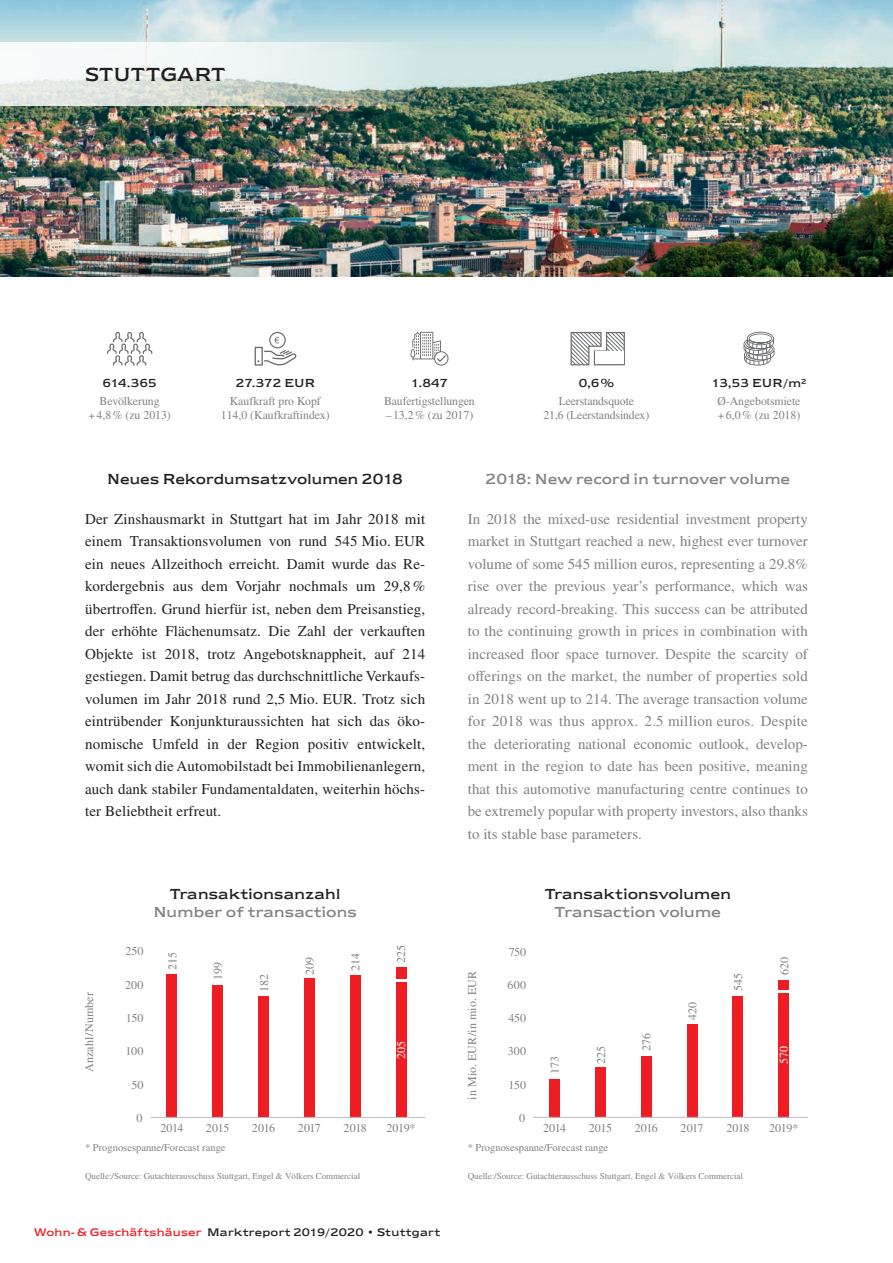
<style>
.page{position:relative;width:893px;height:1263px;background:#fff}
.page>*{position:absolute;margin:0;border:0;box-sizing:border-box;transform-origin:0 0}
.EV_MI_Standort_im_Bi{font:19.5px "Newtext EFML";letter-spacing:.01em;color:#231f20}
.EV_MI_Fließtext_Copy{font:15px/22.5px "Times LTW1 G";letter-spacing:.005em;color:#808285;text-align:justify}
.EV_MI_Fließtext_Copy-2{font:15px/22.5px "Times LTW1 G";letter-spacing:.01em;color:#231f20;text-align:justify}
.EV_MI_Sublines{font:15px/18px "Newtext EFML";letter-spacing:.015em;color:#808285;text-align:center}
.EV_MI_Sublines-2{font:15px/18px "Newtext EFML";letter-spacing:.005em;color:#231f20;text-align:center}
.EV_MI_Kennzahl_Legen{font:12px "Times LTW1 G";color:#808285}
.EV_MI_Kennzahl_Zahl{font:12px "Newtext EFML";letter-spacing:.005em;color:#231f20}
.EV_MI_Kennzahl_Legen-2{font:12px "Times LTW1 G";letter-spacing:.02em;color:#808285}
.t1{font:12px "Times LTW1 G";color:#fff}
.t2{font:11.25px "Newtext EFML";letter-spacing:.025em;color:#231f20}
.t3{font:10.5px "Times LTW1 G";color:#808285}
.t4{font:9px "Times LTW1 G";color:#808285}
.s1{color:#231f20}
.s2{color:#808285}
.s3{color:#ee1d23}
</style>
<div class="page">
<div style="left:167px;top:974px;width:10px;height:143px;background:#ee1d23"></div>
<div style="left:212px;top:985px;width:11px;height:132px;background:#ee1d23"></div>
<div style="left:258px;top:996px;width:11px;height:121px;background:#ee1d23"></div>
<div style="left:304px;top:978px;width:11px;height:139px;background:#ee1d23"></div>
<div style="left:350px;top:975px;width:10px;height:142px;background:#ee1d23"></div>
<div style="left:396px;top:967px;width:10px;height:150px;background:#ee1d23"></div>
<hr style="left:151px;top:1117px;width:274px;height:1px;background:#bcbdc0">
<svg style="left:396px;top:979px;width:10px;height:3px"></svg>
<div style="left:549px;top:1079px;width:11px;height:38px;background:#ee1d23"></div>
<div style="left:595px;top:1067px;width:11px;height:50px;background:#ee1d23"></div>
<div style="left:641px;top:1056px;width:11px;height:61px;background:#ee1d23"></div>
<div style="left:687px;top:1024px;width:10px;height:93px;background:#ee1d23"></div>
<div style="left:733px;top:996px;width:10px;height:121px;background:#ee1d23"></div>
<div style="left:778px;top:980px;width:11px;height:137px;background:#ee1d23"></div>
<hr style="left:533px;top:1117px;width:275px;height:1px;background:#bcbdc0">
<svg style="left:778px;top:990px;width:11px;height:3px"></svg>
<img style="left:0;top:0;width:893px;height:276px">
<svg style="left:107px;top:332px;width:45px;height:34px"></svg>
<svg style="left:255px;top:332px;width:41px;height:34px"></svg>
<div style="left:434px;top:351px;width:14px;height:15px;border:1px solid #6c6d70;border-radius:50%"></div>
<svg style="left:410px;top:332px;width:37px;height:31px"></svg>
<svg style="left:570px;top:332px;width:55px;height:34px"></svg>
<div style="left:595px;top:352px;width:29px;height:12px;background:#fff"></div>
<svg style="left:743px;top:332px;width:31px;height:34px"></svg>
<svg style="left:0;top:43px;width:425px;height:63px"></svg>
<p class="EV_MI_Standort_im_Bi" style="left:85px;top:63px;width:142px">STUTTGART</p>
<p class="EV_MI_Kennzahl_Zahl" style="left:103px;top:376px;width:56px">614.365</p>
<p class="EV_MI_Kennzahl_Zahl" style="left:236px;top:376px;width:81px">27.372 EUR</p>
<p class="EV_MI_Kennzahl_Zahl" style="left:411px;top:376px;width:39px">1.847</p>
<p class="EV_MI_Kennzahl_Zahl" style="left:579px;top:376px;width:37px">0,6%</p>
<p class="EV_MI_Kennzahl_Zahl" style="left:712px;top:376px;width:96px">13,53 EUR/m²</p>
<p class="EV_MI_Kennzahl_Legen" style="left:100px;top:394px;width:62px">Bevölkerung</p>
<p class="EV_MI_Kennzahl_Legen" style="left:88px;top:408px;width:84px">+4,8% (zu 2013)</p>
<p class="EV_MI_Kennzahl_Legen" style="left:717px;top:394px;width:84px">Ø-Angebotsmiete</p>
<p class="EV_MI_Kennzahl_Legen" style="left:718px;top:408px;width:84px">+6,0% (zu 2018)</p>
<p class="EV_MI_Kennzahl_Legen" style="left:230px;top:394px;width:93px">Kaufkraft pro Kopf</p>
<p class="EV_MI_Kennzahl_Legen" style="left:221px;top:408px;width:110px">114,0 (Kaufkraftindex)</p>
<p class="EV_MI_Kennzahl_Legen" style="left:384px;top:394px;width:92px">Baufertigstellungen</p>
<p class="EV_MI_Kennzahl_Legen" style="left:386px;top:408px;width:89px">–13,2% (zu 2017)</p>
<p class="EV_MI_Kennzahl_Legen" style="left:559px;top:394px;width:77px">Leerstandsquote</p>
<p class="EV_MI_Kennzahl_Legen" style="left:543px;top:408px;width:107px">21,6 (Leerstandsindex)</p>
<p class="EV_MI_Sublines-2" style="left:107px;top:470px;width:297px">Neues Rekordumsatzvolumen 2018</p>
<p class="EV_MI_Fließtext_Copy-2" style="left:85px;top:507px;width:342px">Der Zinshausmarkt in Stuttgart hat im Jahr 2018 mit einem Transaktionsvolumen von rund 545 Mio. EUR ein neues Allzeithoch erreicht. Damit wurde das Re&shy;kordergebnis aus dem Vorjahr nochmals um 29,8 % übertroffen. Grund hierfür ist, neben dem Preisanstieg, der erhöhte Flächenumsatz. Die Zahl der verkauften Objekte ist 2018, trotz Angebotsknappheit, auf 214 gestiegen. Damit betrug das durchschnittliche Verkaufs&shy;volumen im Jahr 2018 rund 2,5 Mio. EUR. Trotz sich eintrübender Konjunkturaussichten hat sich das öko&shy;nomische Umfeld in der Region positiv entwickelt, womit sich die Automobilstadt bei Immobilienanlegern, auch dank stabiler Fundamentaldaten, weiterhin höchs&shy;ter Beliebtheit erfreut.</p>
<p class="EV_MI_Sublines" style="left:486px;top:470px;width:306px">2018: New record in turnover volume</p>
<p class="EV_MI_Fließtext_Copy" style="left:468px;top:507px;width:342px">In 2018 the mixed-use residential investment property market in Stuttgart reached a new, highest ever turnover volume of some 545 million euros, representing a 29.8% rise over the previous year’s performance, which was already record-breaking. This success can be attributed to the continuing growth in prices in combination with increased floor space turnover. Despite the scarcity of offerings on the market, the number of properties sold in 2018 went up to 214. The average transaction volume for 2018 was thus approx. 2.5 million euros. Despite the deteriorating national economic outlook, develop&shy;ment in the region to date has been positive, meaning that this automotive manufacturing centre continues to be extremely popular with property investors, also thanks to its stable base parameters.</p>
<p class="EV_MI_Sublines" style="left:153px;top:885px;width:205px"><span class="s1">Transaktionsanzahl<br></span>Number of transactions</p>
<p class="EV_MI_Sublines-2" style="left:545px;top:885px;width:188px">Transaktionsvolumen<br><span class="s2">Transaction volume</span></p>
<p class="EV_MI_Kennzahl_Legen-2" style="left:82px;top:1072px;width:82px;rotate:-90deg">Anzahl/Number</p>
<p class="EV_MI_Kennzahl_Legen" style="left:125px;top:944px;width:20px">250</p>
<p class="EV_MI_Kennzahl_Legen" style="left:125px;top:978px;width:20px">200</p>
<p class="EV_MI_Kennzahl_Legen" style="left:126px;top:1011px;width:19px">150</p>
<p class="EV_MI_Kennzahl_Legen" style="left:126px;top:1044px;width:19px">100</p>
<p class="EV_MI_Kennzahl_Legen" style="left:132px;top:1077px;width:14px">50</p>
<p class="EV_MI_Kennzahl_Legen" style="left:165px;top:970px;width:19px;rotate:-90deg">215</p>
<p class="EV_MI_Kennzahl_Legen" style="left:349px;top:970px;width:19px;rotate:-90deg">214</p>
<p class="EV_MI_Kennzahl_Legen" style="left:303px;top:975px;width:19px;rotate:-90deg">209</p>
<p class="EV_MI_Kennzahl_Legen" style="left:211px;top:980px;width:19px;rotate:-90deg">199</p>
<p class="EV_MI_Kennzahl_Legen" style="left:257px;top:992px;width:19px;rotate:-90deg">182</p>
<p class="EV_MI_Kennzahl_Legen" style="left:394px;top:963px;width:19px;rotate:-90deg">225</p>
<p class="t1" style="left:394px;top:1059px;width:19px;rotate:-90deg">205</p>
<p class="EV_MI_Kennzahl_Legen-2" style="left:465px;top:1100px;width:131px;rotate:-90deg">in Mio. EUR/in mio. EUR</p>
<p class="EV_MI_Kennzahl_Legen" style="left:509px;top:944px;width:19px">750</p>
<p class="EV_MI_Kennzahl_Legen" style="left:508px;top:978px;width:20px">600</p>
<p class="EV_MI_Kennzahl_Legen" style="left:508px;top:1011px;width:19px">450</p>
<p class="EV_MI_Kennzahl_Legen" style="left:508px;top:1044px;width:20px">300</p>
<p class="EV_MI_Kennzahl_Legen" style="left:508px;top:1077px;width:19px">150</p>
<p class="EV_MI_Kennzahl_Legen" style="left:548px;top:1074px;width:19px;rotate:-90deg">173</p>
<p class="EV_MI_Kennzahl_Legen" style="left:594px;top:1063px;width:19px;rotate:-90deg">225</p>
<p class="EV_MI_Kennzahl_Legen" style="left:639px;top:1051px;width:19px;rotate:-90deg">276</p>
<p class="EV_MI_Kennzahl_Legen" style="left:685px;top:1019px;width:19px;rotate:-90deg">420</p>
<p class="EV_MI_Kennzahl_Legen" style="left:731px;top:991px;width:19px;rotate:-90deg">545</p>
<p class="EV_MI_Kennzahl_Legen" style="left:777px;top:975px;width:19px;rotate:-90deg">620</p>
<p class="t1" style="left:777px;top:1063px;width:19px;rotate:-90deg">570</p>
<p class="EV_MI_Kennzahl_Legen" style="left:136px;top:1111px;width:7px">0</p>
<p class="EV_MI_Kennzahl_Legen" style="left:160px;top:1121px;width:25px">2014</p>
<p class="EV_MI_Kennzahl_Legen" style="left:206px;top:1121px;width:25px">2015</p>
<p class="EV_MI_Kennzahl_Legen" style="left:252px;top:1121px;width:25px">2016</p>
<p class="EV_MI_Kennzahl_Legen" style="left:298px;top:1121px;width:25px">2017</p>
<p class="EV_MI_Kennzahl_Legen" style="left:344px;top:1121px;width:25px">2018</p>
<p class="EV_MI_Kennzahl_Legen" style="left:386px;top:1121px;width:31px">2019*</p>
<p class="EV_MI_Kennzahl_Legen" style="left:519px;top:1111px;width:7px">0</p>
<p class="EV_MI_Kennzahl_Legen" style="left:543px;top:1121px;width:25px">2014</p>
<p class="EV_MI_Kennzahl_Legen" style="left:589px;top:1121px;width:25px">2015</p>
<p class="EV_MI_Kennzahl_Legen" style="left:635px;top:1121px;width:25px">2016</p>
<p class="EV_MI_Kennzahl_Legen" style="left:680px;top:1121px;width:25px">2017</p>
<p class="EV_MI_Kennzahl_Legen" style="left:726px;top:1121px;width:25px">2018</p>
<p class="EV_MI_Kennzahl_Legen" style="left:769px;top:1121px;width:31px">2019*</p>
<p class="t3" style="left:85px;top:1142px;width:142px">* Prognosespanne/Forecast range</p>
<p class="t4" style="left:85px;top:1170px;width:277px">Quelle:/Source: Gutachterausschuss Stuttgart, Engel &amp; Völkers Commercial</p>
<p class="t3" style="left:468px;top:1142px;width:142px">* Prognosespanne/Forecast range</p>
<p class="t4" style="left:468px;top:1170px;width:277px">Quelle:/Source: Gutachterausschuss Stuttgart, Engel &amp; Völkers Commercial</p>
<p class="t2" style="left:34px;top:1226px;width:408px"><span class="s3">Wohn- &amp; Geschäftshäuser</span> Marktreport 2019/2020 • Stuttgart</p>
</div>
